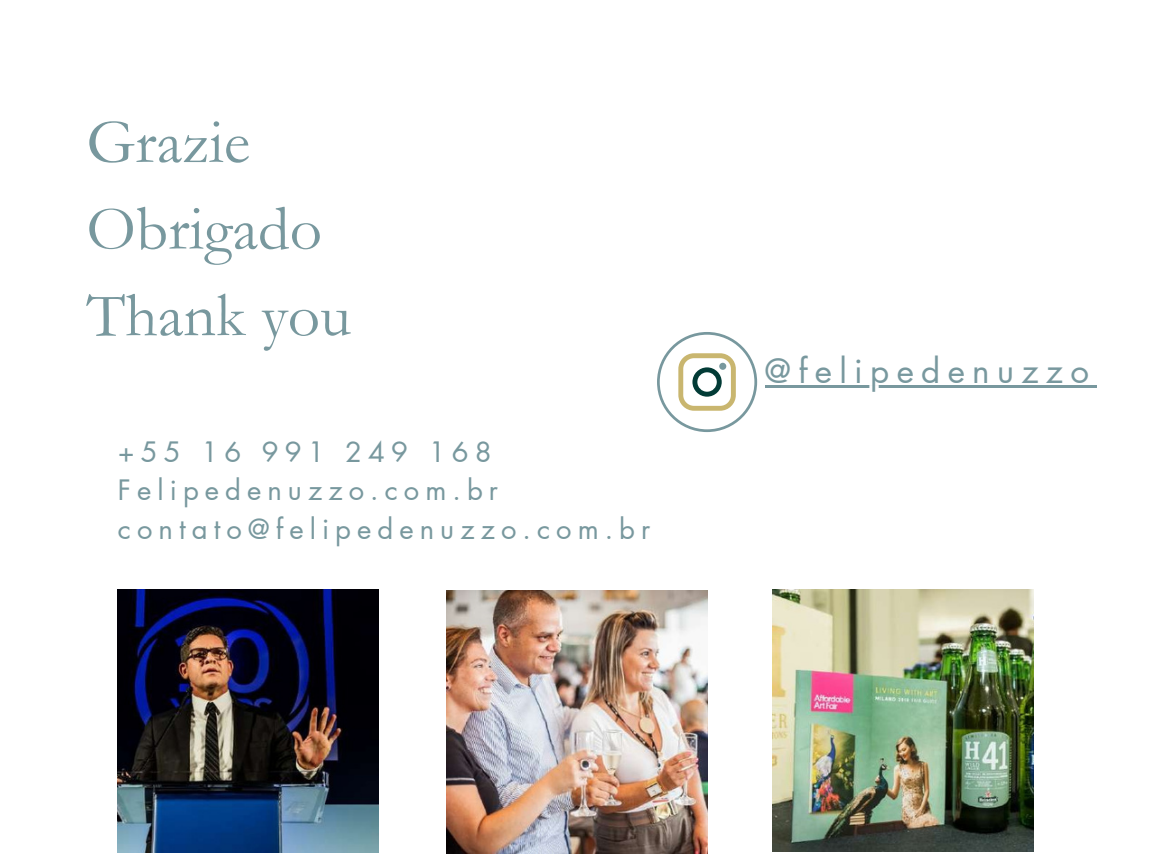
<style>
.page{position:relative;width:1152px;height:864px;background:#fff}
.page>*{position:absolute;margin:0;border:0;box-sizing:border-box;transform-origin:0 0}
.t1{font:63.45px/86.7px "Garamond";color:#78989e}
.t2{font:33.15px "Futura LT Pro";letter-spacing:.22em;color:#78989e}
.t3{font:27.45px/38.2px "Futura LT Pro";letter-spacing:.22em;color:#78989e}
</style>
<div class="page">
<img style="left:118px;top:590px;width:261px;height:262px">
<img style="left:447px;top:591px;width:261px;height:262px">
<img style="left:772px;top:590px;width:261px;height:262px">
<svg style="left:657px;top:332px;width:100px;height:100px"></svg>
<hr style="left:765px;top:386px;width:331px;height:2px;background:#78989e">
<h2 class="t1" style="left:86px;top:100px;width:266px">Grazie<br>Obrigado<br>Thank you</h2>
<h1 class="t3" style="left:118px;top:434px;width:534px">+55 16 991 249 168<br>Felipedenuzzo.com.br contato@felipedenuzzo.com.br</h1>
<p class="t2" style="left:765px;top:356px;width:326px">@felipedenuzzo</p>
</div>
